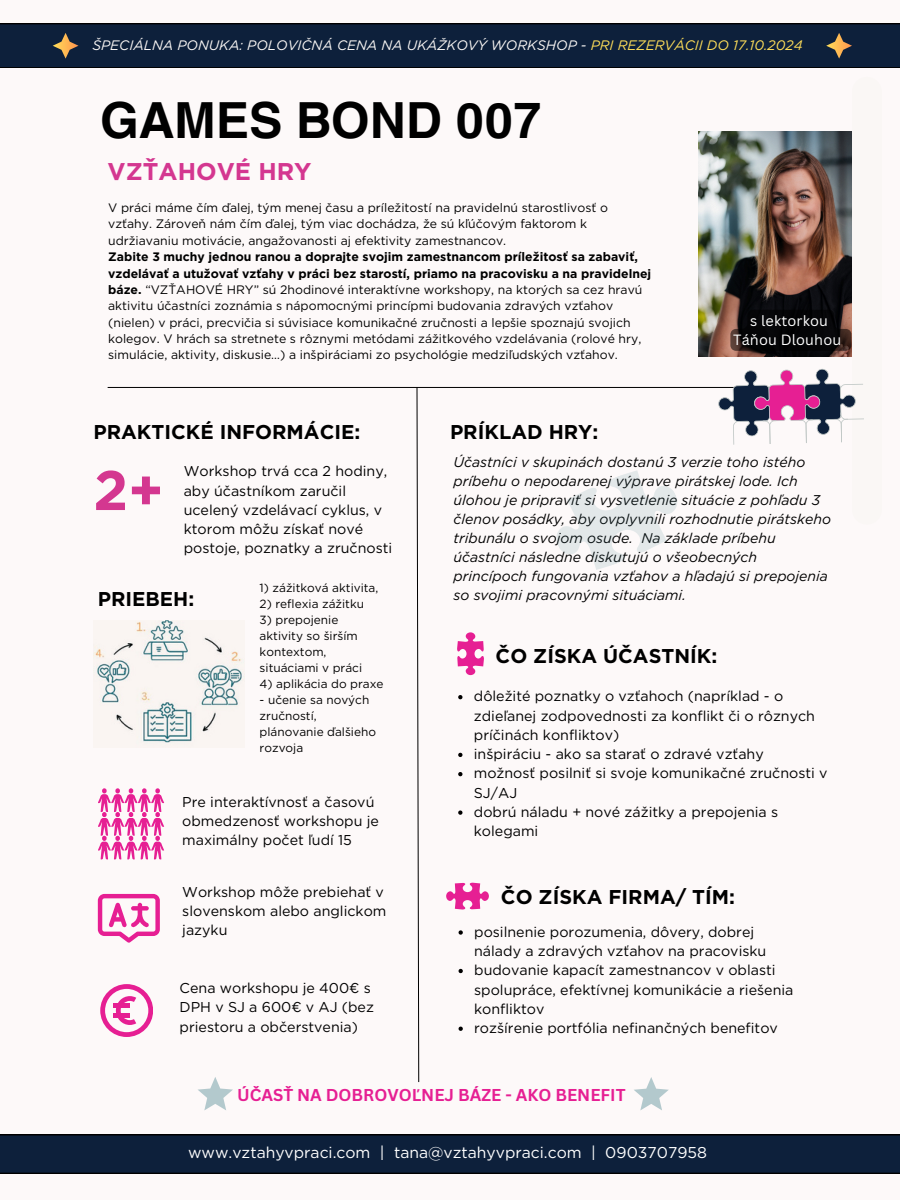
<style>
.page{position:relative;width:900px;height:1200px;background:#fdf9f9}
.page>*{position:absolute;margin:0;border:0;box-sizing:border-box;transform-origin:0 0}
.t1{font:700 55.75px "Gotham";color:#d43790}
.t2{font:700 49.88px "Helvetica World";color:#000}
.t3{font:700 24.25px "Gotham";color:#d43790}
.t4{font:700 20px "Gotham";color:#000}
.t5{font:700 16.75px "Canva Sans";color:#e61f93}
.t6{font:15.62px "Gotham";color:#fff}
.t7{font:14.5px "Canva Sans";letter-spacing:.01em;color:#fff}
.t8{font:14.25px/19.2px "Gotham";color:#000}
.t9{font:italic 14.12px/19px "Gotham";color:#000}
.t10{font:italic 13.75px "Gotham";color:#faf7f5}
.t11{font:12.25px/16.4px "Gotham";color:#000}
.t12{font:11.88px/16px "Gotham";color:#000}
.s1{color:#ffde59}
.s2{font-weight:700}
</style>
<div class="page">
<svg style="left:0;top:1135px;width:900px;height:39px;background:#0c1e38"></svg>
<hr style="left:108px;top:387px;width:678px;height:1px;background:#000">
<svg style="left:416px;top:388px;width:4px;height:695px"></svg>
<img style="left:699px;top:132px;width:153px;height:225px">
<svg style="left:98px;top:788px;width:66px;height:48px"></svg>
<img style="left:93px;top:620px;width:151px;height:123px">
<svg style="left:100px;top:984px;width:53px;height:53px"></svg>
<div style="left:113px;top:1013px;width:17px;height:5px;background:#e61f93"></div>
<div style="left:113px;top:1003px;width:17px;height:5px;background:#e61f93"></div>
<div style="left:852px;top:77px;width:30px;height:448px;background:#faf7f5;border-radius:15px"></div>
<svg style="left:0;top:23px;width:900px;height:45px;background:#0e1f38"></svg>
<svg style="left:717px;top:368px;width:147px;height:77px"></svg>
<svg style="left:457px;top:632px;width:27px;height:43px"></svg>
<svg style="left:446px;top:883px;width:43px;height:27px"></svg>
<svg style="left:98px;top:894px;width:62px;height:49px"></svg>
<svg style="left:634px;top:1077px;width:35px;height:33px"></svg>
<svg style="left:458px;top:695px;width:4px;height:4px"></svg>
<svg style="left:458px;top:753px;width:4px;height:4px"></svg>
<svg style="left:458px;top:772px;width:4px;height:4px"></svg>
<svg style="left:458px;top:810px;width:4px;height:5px"></svg>
<svg style="left:459px;top:930px;width:4px;height:5px"></svg>
<svg style="left:459px;top:969px;width:4px;height:4px"></svg>
<svg style="left:459px;top:1027px;width:4px;height:4px"></svg>
<svg style="left:198px;top:1077px;width:35px;height:33px"></svg>
<svg style="left:556px;top:470px;width:121px;height:100px"></svg>
<svg style="left:730px;top:310px;width:121px;height:41px;background:#171010"></svg>
<p class="t10" style="left:92px;top:36px;width:712px">ŠPECIÁLNA PONUKA: POLOVIČNÁ CENA NA UKÁŽKOVÝ WORKSHOP - <span class="s1">PRI REZERVÁCII DO 17.10.2024</span></p>
<p class="t2" style="left:100px;top:80px;width:443px">GAMES BOND 007</p>
<p class="t3" style="left:108px;top:157px;width:205px">VZŤAHOVÉ HRY</p>
<p class="t11" style="left:108px;top:199px;width:501px">V práci máme čím ďalej, tým menej času a príležitostí na pravidelnú starostlivosť o vzťahy. Zároveň nám čím ďalej, tým viac dochádza, že sú kľúčovým faktorom k udržiavaniu motivácie, angažovanosti aj efektivity zamestnancov.</p>
<p class="t11" style="left:108px;top:249px;width:545px"><span class="s2">Zabite 3 muchy jednou ranou a doprajte svojim zamestnancom príležitosť sa zabaviť, vzdelávať a utužovať vzťahy v práci bez starostí, priamo na pracovisku a na pravidelnej báze.</span> “VZŤAHOVÉ HRY” sú 2hodinové interaktívne workshopy, na ktorých sa cez hravú aktivitu účastníci zoznámia s nápomocnými princípmi budovania zdravých vzťahov (nielen) v práci, precvičia si súvisiace komunikačné zručnosti a lepšie spoznajú svojich kolegov. V hrách sa stretnete s rôznymi metódami zážitkového vzdelávania (rolové hry, simulácie, aktivity, diskusie…) a inšpiráciami zo psychológie medziľudských vzťahov.</p>
<p class="t4" style="left:93px;top:419px;width:268px">PRAKTICKÉ INFORMÁCIE:</p>
<p class="t4" style="left:450px;top:419px;width:150px">PRÍKLAD HRY:</p>
<p class="t7" style="left:750px;top:311px;width:79px">s lektorkou</p>
<h4 class="t7" style="left:733px;top:330px;width:110px">Táňou Dlouhou</h4>
<h4 class="t9" style="left:453px;top:452px;width:379px">Účastníci v skupinách dostanú 3 verzie toho istého príbehu o nepodarenej výprave pirátskej lode. Ich úlohou je pripraviť si vysvetlenie situácie z pohľadu 3 členov posádky, aby ovplyvnili rozhodnutie pirátskeho tribunálu o svojom osude. Na základe príbehu účastníci následne diskutujú o všeobecných princípoch fungovania vzťahov a hľadajú si prepojenia so svojimi pracovnými situáciami.</h4>
<h3 class="t8" style="left:184px;top:462px;width:210px">Workshop trvá cca 2 hodiny, aby účastníkom zaručil ucelený vzdelávací cyklus, v ktorom môžu získať nové postoje, poznatky a zručnosti</h3>
<p class="t1" style="left:93px;top:457px;width:72px">2+</p>
<p class="t12" style="left:260px;top:580px;width:120px">1) zážitková aktivita,</p>
<h1 class="t12" style="left:260px;top:596px;width:106px">2) reflexia zážitku</h1>
<p class="t12" style="left:260px;top:612px;width:104px">3) prepojenie aktivity so širším kontextom, situáciami v práci</p>
<p class="t12" style="left:260px;top:676px;width:125px">4) aplikácia do praxe</p>
<p class="t12" style="left:260px;top:692px;width:118px">- učenie sa nových zručností, plánovanie ďalšieho rozvoja</p>
<p class="t8" style="left:474px;top:687px;width:343px">dôležité poznatky o vzťahoch (napríklad - o zdieľanej zodpovednosti za konflikt či o rôznych príčinách konfliktov)</p>
<p class="t4" style="left:98px;top:587px;width:98px">PRIEBEH:</p>
<p class="t4" style="left:496px;top:644px;width:223px">ČO ZÍSKA ÚČASTNÍK:</p>
<p class="t8" style="left:474px;top:744px;width:291px">inšpiráciu - ako sa starať o zdravé vzťahy</p>
<p class="t8" style="left:474px;top:764px;width:355px">možnosť posilniť si svoje komunikačné zručnosti v<br>SJ/AJ</p>
<h4 class="t8" style="left:474px;top:802px;width:306px">dobrú náladu + nové zážitky a prepojenia s kolegami</h4>
<p class="t8" style="left:182px;top:792px;width:198px">Pre interaktívnosť a časovú obmedzenosť workshopu je maximálny počet ľudí 15</p>
<p class="t8" style="left:182px;top:882px;width:206px">Workshop môže prebiehať v slovenskom alebo anglickom jazyku</p>
<p class="t8" style="left:180px;top:978px;width:196px">Cena workshopu je 400€ s<br>DPH v SJ a 600€ v AJ (bez priestoru a občerstvenia)</p>
<h4 class="t4" style="left:501px;top:884px;width:236px">ČO ZÍSKA FIRMA/ TÍM:</h4>
<p class="t8" style="left:474px;top:922px;width:294px">posilnenie porozumenia, dôvery, dobrej nálady a zdravých vzťahov na pracovisku</p>
<p class="t8" style="left:474px;top:961px;width:321px">budovanie kapacít zamestnancov v oblasti spolupráce, efektívnej komunikácie a riešenia konfliktov</p>
<h4 class="t8" style="left:474px;top:1018px;width:305px">rozšírenie portfólia nefinančných benefitov</h4>
<p class="t5" style="left:237px;top:1083px;width:390px">ÚČASŤ NA DOBROVOĽNEJ BÁZE - AKO BENEFIT</p>
<p class="t6" style="left:188px;top:1143px;width:520px">www.vztahyvpraci.com | tana@vztahyvpraci.com | 0903707958</p>
</div>
